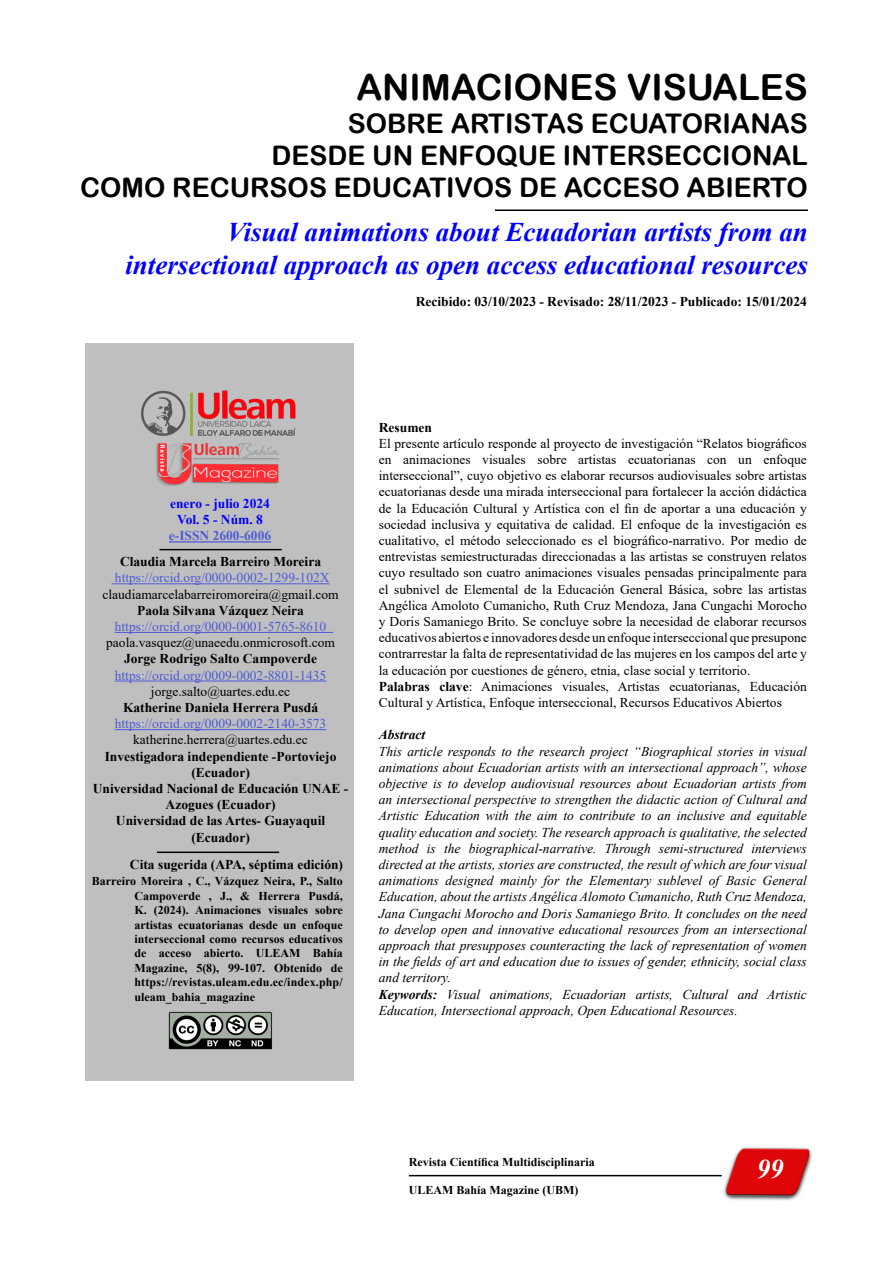
<style>
.page{position:relative;width:893px;height:1263px;background:#fff}
.page>*{position:absolute;margin:0;border:0;box-sizing:border-box;transform-origin:0 0}
.t1{font:36px "Arial Rounded MT Bold";color:#000}
.t2{font:italic 700 27px/32.4px "Times New Roman";color:#00f;text-align:right}
.t3{font:27px "Arial Rounded MT Bold";color:#000}
.t4{font:italic 700 27px "Times New Roman";color:#fff}
.t5{font:13.5px/16.2px "Times New Roman";color:#000;text-align:justify}
.t6{font:italic 13.5px/16.2px "Times New Roman";color:#000;text-align:justify}
.t7{font:700 13.5px/16.2px "Times New Roman";color:#000;text-align:center}
.t8{font:13.5px "Times New Roman";color:#4f5cd6}
.t9{font:700 13.5px/16.2px "Times New Roman";color:#00f;text-align:center}
.t10{font:700 13.5px "Times New Roman";color:#4f5cd6}
.t11{font:italic 700 13.5px "Times New Roman";color:#000}
.t12{font:700 12px/14.4px "Times New Roman";color:#000;text-align:justify}
.s1{font-weight:700}
</style>
<div class="page">
<div style="left:85px;top:343px;width:269px;height:738px;background:#bfbfbf"></div>
<img style="left:723px;top:1147px;width:89px;height:53px">
<img style="left:168px;top:1011px;width:104px;height:38px">
<hr style="left:112px;top:583px;width:218px;height:1px;background:#4f5cd6">
<hr style="left:115px;top:632px;width:218px;height:1px;background:#4f5cd6">
<hr style="left:115px;top:681px;width:211px;height:1px;background:#4f5cd6">
<hr style="left:115px;top:729px;width:211px;height:1px;background:#4f5cd6">
<hr style="left:159px;top:549px;width:123px;height:1px;background:#000">
<hr style="left:157px;top:851px;width:122px;height:2px;background:#000">
<img style="left:141px;top:390px;width:155px;height:46px">
<img style="left:156px;top:443px;width:123px;height:42px">
<hr style="left:409px;top:1175px;width:313px;height:1px;background:#000">
<hr style="left:169px;top:541px;width:102px;height:1px;background:#4f5cd6">
<hr style="left:495px;top:209px;width:313px;height:2px;background:#000">
<p class="t1" style="left:356px;top:66px;width:453px">ANIMACIONES VISUALES</p>
<p class="t3" style="left:348px;top:107px;width:462px">SOBRE ARTISTAS ECUATORIANAS</p>
<p class="t3" style="left:271px;top:140px;width:538px">DESDE UN ENFOQUE INTERSECCIONAL</p>
<p class="t3" style="left:80px;top:172px;width:729px">COMO RECURSOS EDUCATIVOS DE ACCESO ABIERTO</p>
<p class="t2" style="left:125px;top:215px;width:684px">Visual animations about Ecuadorian artists from an intersectional approach as open access educational resources</p>
<p class="t7" style="left:416px;top:293px;width:393px">Recibido: 03/10/2023 - Revisado: 28/11/2023 - Publicado: 15/01/2024</p>
<p class="t9" style="left:170px;top:495px;width:101px">enero - julio 2024<br>Vol. 5 - Núm. 8</p>
<p class="t10" style="left:169px;top:526px;width:104px">e-ISSN 2600-6006</p>
<p class="t7" style="left:120px;top:553px;width:203px">Claudia Marcela Barreiro Moreira</p>
<p class="t8" style="left:115px;top:568px;width:216px">https://orcid.org/0000-0002-1299-102X</p>
<p class="t5" style="left:102px;top:585px;width:238px">claudiamarcelabarreiromoreira@gmail.com</p>
<p class="t7" style="left:137px;top:602px;width:168px">Paola Silvana Vázquez Neira</p>
<p class="t8" style="left:115px;top:617px;width:213px">https://orcid.org/0000-0001-5765-8610</p>
<p class="t5" style="left:106px;top:634px;width:230px">paola.vasquez@unaeedu.onmicrosoft.com</p>
<p class="t7" style="left:124px;top:650px;width:195px">Jorge Rodrigo Salto Campoverde</p>
<p class="t8" style="left:115px;top:665px;width:213px">https://orcid.org/0009-0002-8801-1435</p>
<p class="t5" style="left:151px;top:683px;width:141px">jorge.salto@uartes.edu.ec</p>
<p class="t7" style="left:123px;top:699px;width:197px">Katherine Daniela Herrera Pusdá</p>
<p class="t8" style="left:115px;top:714px;width:213px">https://orcid.org/0009-0002-2140-3573</p>
<p class="t5" style="left:133px;top:731px;width:176px">katherine.herrera@uartes.edu.ec</p>
<p class="t7" style="left:93px;top:747px;width:257px">Investigadora independiente -Portoviejo (Ecuador)<br>Universidad Nacional de Educación UNAE -<br>Azogues (Ecuador)<br>Universidad de las Artes- Guayaquil (Ecuador)</p>
<p class="t12" style="left:134px;top:874px;width:210px;text-indent:-43px">Barreiro Moreira , C., Vázquez Neira, P., Salto Campoverde , J., &amp; Herrera Pusdá, K. (2024). Animaciones visuales sobre artistas ecuatorianas desde un enfoque interseccional como recursos educativos de acceso abierto. ULEAM Bahía Magazine, 5(8), 99-107. Obtenido de https://revistas.uleam.edu.ec/index.php/ uleam_bahia_magazine</p>
<p class="t7" style="left:130px;top:856px;width:215px">Cita sugerida (APA, séptima edición)</p>
<p class="t7" style="left:379px;top:418px;width:55px">Resumen</p>
<p class="t5" style="left:379px;top:435px;width:430px">El presente artículo responde al proyecto de investigación “Relatos biográficos en animaciones visuales sobre artistas ecuatorianas con un enfoque interseccional”, cuyo objetivo es elaborar recursos audiovisuales sobre artistas ecuatorianas desde una mirada interseccional para fortalecer la acción didáctica de la Educación Cultural y Artística con el fin de aportar a una educación y sociedad inclusiva y equitativa de calidad. El enfoque de la investigación es cualitativo, el método seleccionado es el biográfico-narrativo. Por medio de entrevistas semiestructuradas direccionadas a las artistas se construyen relatos cuyo resultado son cuatro animaciones visuales pensadas principalmente para el subnivel de Elemental de la Educación General Básica, sobre las artistas Angélica Amoloto Cumanicho, Ruth Cruz Mendoza, Jana Cungachi Morocho y Doris Samaniego Brito. Se concluye sobre la necesidad de elaborar recursos educativos abiertos e innovadores desde un enfoque interseccional que presupone contrarrestar la falta de representatividad de las mujeres en los campos del arte y la educación por cuestiones de género, etnia, clase social y territorio.</p>
<p class="t5" style="left:379px;top:678px;width:429px"><span class="s1">Palabras clave</span>: Animaciones visuales, Artistas ecuatorianas, Educación<br>Cultural y Artística, Enfoque interseccional, Recursos Educativos Abiertos</p>
<p class="t11" style="left:379px;top:725px;width:48px">Abstract</p>
<p class="t6" style="left:379px;top:743px;width:430px">This article responds to the research project “Biographical stories in visual animations about Ecuadorian artists with an intersectional approach”, whose objective is to develop audiovisual resources about Ecuadorian artists from an intersectional perspective to strengthen the didactic action of Cultural and Artistic Education with the aim to contribute to an inclusive and equitable quality education and society. The research approach is qualitative, the selected method is the biographical-narrative. Through semi-structured interviews directed at the artists, stories are constructed, the result of which are four visual animations designed mainly for the Elementary sublevel of Basic General Education, about the artists Angélica Alomoto Cumanicho, Ruth Cruz Mendoza, Jana Cungachi Morocho and Doris Samaniego Brito. It concludes on the need to develop open and innovative educational resources from an intersectional approach that presupposes counteracting the lack of representation of women in the fields of art and education due to issues of gender, ethnicity, social class and territory.</p>
<p class="t6" style="left:379px;top:986px;width:429px"><span class="s1">Keywords:</span> Visual animations, Ecuadorian artists, Cultural and Artistic<br>Education, Intersectional approach, Open Educational Resources.</p>
<p class="t12" style="left:409px;top:1155px;width:188px">Revista Científica Multidisciplinaria</p>
<p class="t12" style="left:409px;top:1182px;width:171px">ULEAM Bahía Magazine (UBM)</p>
<h2 class="t4" style="left:757px;top:1150px;width:28px">99</h2>
</div>
